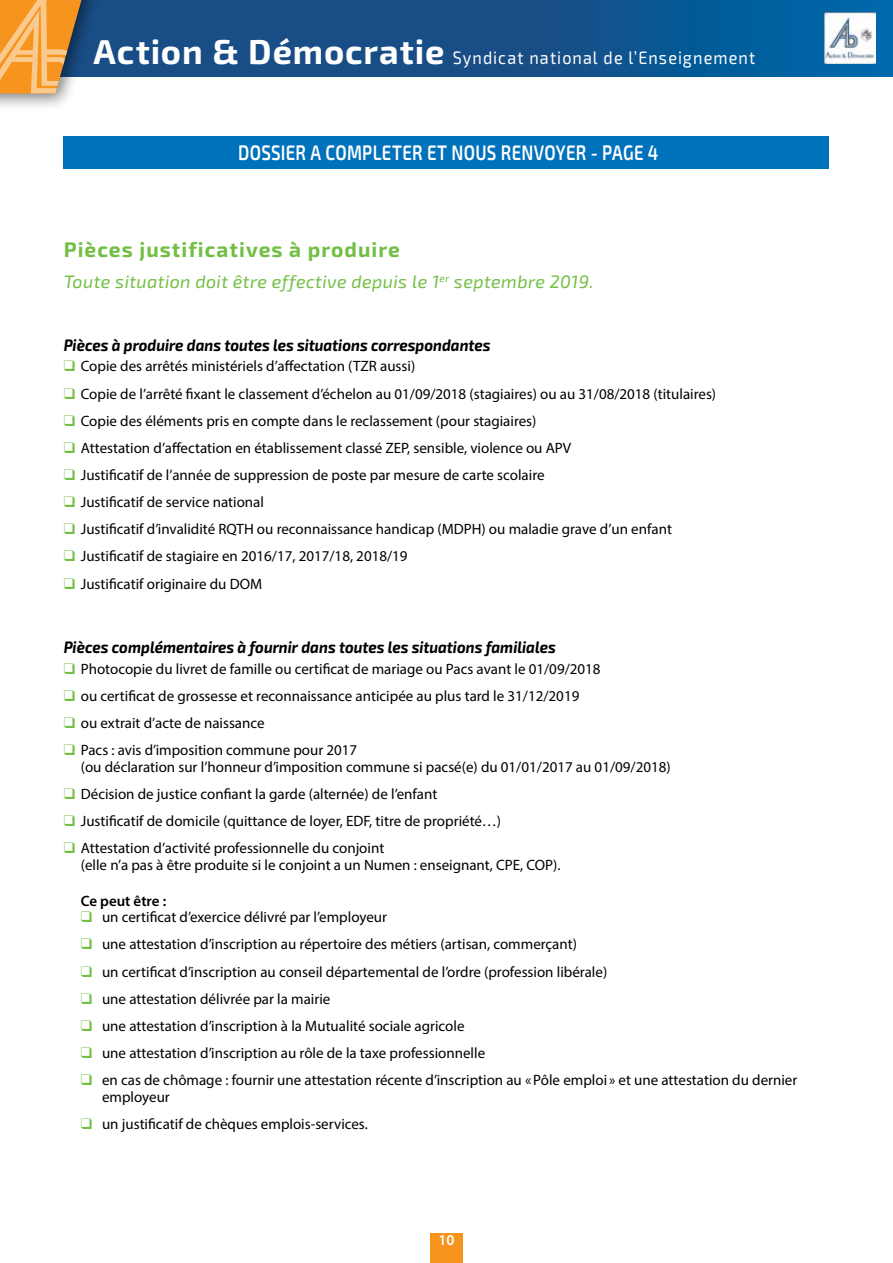
<style>
.page{position:relative;width:893px;height:1263px;background:#fff}
.page>*{position:absolute;margin:0;border:0;box-sizing:border-box;transform-origin:0 0}
.t1{font:600 21px "Exo 2";letter-spacing:.015em;color:#fff;scale:.8 1}
.t2{font:700 21px "Exo 2";letter-spacing:.05em;color:#72bf44}
.t3{font:italic 18px "Exo 2";letter-spacing:.02em;color:#72bf44}
.t4{font:18px "Exo 2";letter-spacing:.065em;color:#fff;scale:.9 1}
.t5{font:italic 700 16.5px "Exo 2";color:#000;scale:.9 1}
.t6{font:15px/16.5px "Myriad Pro";color:#000}
.t7{font:600 15px "Myriad Pro";color:#000}
.t8{font:600 15px "Myriad Pro";color:#fff}
.s1{font-weight:700;font-size:34.5px}
.s2{color:#72bf44}
</style>
<div class="page">
<svg style="left:102px;top:0;width:791px;height:77px;background:#11528c"></svg>
<div style="left:430px;top:1233px;width:33px;height:30px;background:#f7941e"></div>
<img style="left:825px;top:13px;width:51px;height:51px">
<div style="left:0;top:0;width:102px;height:112px;background:#000;opacity:.5"></div>
<svg style="left:0;top:0;width:85px;height:94px;background:#d79b52"></svg>
<div style="left:64px;top:136px;width:765px;height:32px;background:#0072bc"></div>
<p class="t4" style="left:94px;top:47px;width:737px"><span class="s1">Action &amp; Démocratie</span> Syndicat national de l’Enseignement</p>
<h1 class="t1" style="left:238px;top:140px;width:527px">DOSSIER A COMPLETER ET NOUS RENVOYER - PAGE 4</h1>
<h1 class="t2" style="left:64px;top:237px;width:338px">Pièces justificatives à produire</h1>
<p class="t3" style="left:64px;top:271px;width:531px">Toute situation doit être effective depuis le 1<sup>er</sup> septembre 2019.</p>
<p class="t5" style="left:64px;top:335px;width:476px">Pièces à produire dans toutes les situations correspondantes</p>
<p class="t6" style="left:64px;top:358px;width:353px"><span class="s2">❑</span> Copie des arrêtés ministériels d’affectation (TZR aussi)</p>
<p class="t6" style="left:64px;top:385px;width:654px"><span class="s2">❑</span> Copie de l’arrêté fixant le classement d’échelon au 01/09/2018 (stagiaires) ou au 31/08/2018 (titulaires)</p>
<p class="t6" style="left:64px;top:412px;width:474px"><span class="s2">❑</span> Copie des éléments pris en compte dans le reclassement (pour stagiaires)</p>
<p class="t6" style="left:64px;top:439px;width:509px"><span class="s2">❑</span> Attestation d’affectation en établissement classé ZEP, sensible, violence ou APV</p>
<p class="t6" style="left:64px;top:466px;width:482px"><span class="s2">❑</span> Justificatif de l’année de suppression de poste par mesure de carte scolaire</p>
<p class="t6" style="left:64px;top:494px;width:202px"><span class="s2">❑</span> Justificatif de service national</p>
<p class="t6" style="left:64px;top:521px;width:610px"><span class="s2">❑</span> Justificatif d’invalidité RQTH ou reconnaissance handicap (MDPH) ou maladie grave d’un enfant</p>
<p class="t6" style="left:64px;top:548px;width:345px"><span class="s2">❑</span> Justificatif de stagiaire en 2016/17, 2017/18, 2018/19</p>
<p class="t6" style="left:64px;top:575px;width:200px"><span class="s2">❑</span> Justificatif originaire du DOM</p>
<p class="t5" style="left:64px;top:637px;width:548px">Pièces complémentaires à fournir dans toutes les situations familiales</p>
<p class="t6" style="left:64px;top:660px;width:538px"><span class="s2">❑</span> Photocopie du livret de famille ou certificat de mariage ou Pacs avant le 01/09/2018</p>
<p class="t6" style="left:64px;top:687px;width:517px"><span class="s2">❑</span> ou certificat de grossesse et reconnaissance anticipée au plus tard le 31/12/2019</p>
<p class="t6" style="left:64px;top:715px;width:202px"><span class="s2">❑</span> ou extrait d’acte de naissance</p>
<p class="t6" style="left:81px;top:742px;width:591px;text-indent:-17px"><span class="s2">❑</span> Pacs : avis d’imposition commune pour 2017<br>(ou déclaration sur l’honneur d’imposition commune si pacsé(e) du 01/01/2017 au 01/09/2018)</p>
<p class="t6" style="left:64px;top:785px;width:375px"><span class="s2">❑</span> Décision de justice confiant la garde (alternée) de l’enfant</p>
<p class="t6" style="left:64px;top:812px;width:439px"><span class="s2">❑</span> Justificatif de domicile (quittance de loyer, EDF, titre de propriété…)</p>
<p class="t6" style="left:81px;top:840px;width:481px;text-indent:-17px"><span class="s2">❑</span> Attestation d’activité professionnelle du conjoint<br>(elle n’a pas à être produite si le conjoint a un Numen : enseignant, CPE, COP).</p>
<p class="t7" style="left:81px;top:891px;width:87px">Ce peut être :</p>
<p class="t6" style="left:81px;top:909px;width:308px"><span class="s2">❑</span> un certificat d’exercice délivré par l’employeur</p>
<p class="t6" style="left:81px;top:936px;width:498px"><span class="s2">❑</span> une attestation d’inscription au répertoire des métiers (artisan, commerçant)</p>
<p class="t6" style="left:81px;top:963px;width:528px"><span class="s2">❑</span> un certificat d’inscription au conseil départemental de l’ordre (profession libérale)</p>
<p class="t6" style="left:81px;top:990px;width:251px"><span class="s2">❑</span> une attestation délivrée par la mairie</p>
<p class="t6" style="left:81px;top:1017px;width:385px"><span class="s2">❑</span> une attestation d’inscription à la Mutualité sociale agricole</p>
<p class="t6" style="left:81px;top:1044px;width:406px"><span class="s2">❑</span> une attestation d’inscription au rôle de la taxe professionnelle</p>
<p class="t6" style="left:102px;top:1072px;width:697px;text-indent:-21px"><span class="s2">❑</span> en cas de chômage : fournir une attestation récente d’inscription au «Pôle emploi » et une attestation du dernier employeur</p>
<p class="t6" style="left:81px;top:1115px;width:289px"><span class="s2">❑</span> un justificatif de chèques emplois-services.</p>
<p class="t8" style="left:438px;top:1231px;width:18px">10</p>
</div>
